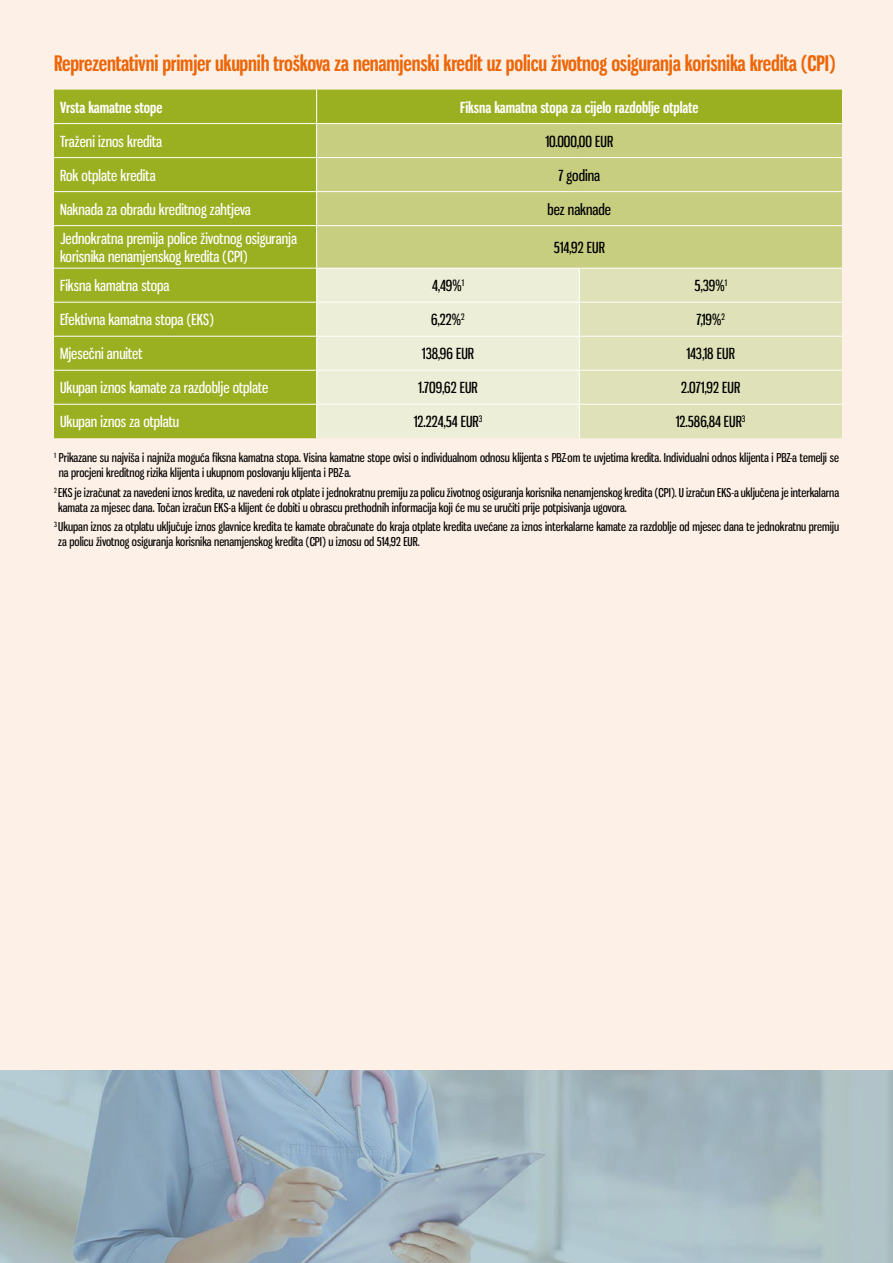
<style>
.page{position:relative;width:893px;height:1263px;background:#fdf0e6}
.page>*{position:absolute;margin:0;border:0;box-sizing:border-box;transform-origin:0 0}
.t1{font:700 21px "Gnuolane Rg";letter-spacing:-.01em;color:#ec6608}
.t2{font:15px/18px "Gnuolane Rg";color:#fff}
.t3{font:15px "Gnuolane Rg";color:#000}
.t4{font:700 15px "Gnuolane Rg";color:#fff}
.t5{font:12px/15px "Gnuolane Rg";color:#000}
</style>
<div class="page">
<div style="left:54px;top:90px;width:788px;height:348px;background:#9bb021"></div>
<div style="left:317px;top:124px;width:525px;height:144px;background:#c7ce80"></div>
<svg style="left:317px;top:269px;width:525px;height:169px"></svg>
<hr style="left:316px;top:90px;width:1px;height:33px;background:#fff">
<hr style="left:54px;top:123px;width:263px;height:1px;background:#fff">
<hr style="left:317px;top:123px;width:262px;height:1px;background:#fff">
<hr style="left:316px;top:124px;width:1px;height:33px;background:#fff">
<hr style="left:579px;top:123px;width:263px;height:1px;background:#fff">
<hr style="left:54px;top:157px;width:263px;height:1px;background:#fff">
<hr style="left:317px;top:157px;width:262px;height:1px;background:#fff">
<hr style="left:316px;top:158px;width:1px;height:33px;background:#fff">
<hr style="left:579px;top:157px;width:263px;height:1px;background:#fff">
<hr style="left:54px;top:191px;width:263px;height:1px;background:#fff">
<hr style="left:317px;top:191px;width:262px;height:1px;background:#fff">
<hr style="left:316px;top:192px;width:1px;height:33px;background:#fff">
<hr style="left:579px;top:191px;width:263px;height:1px;background:#fff">
<hr style="left:54px;top:225px;width:263px;height:1px;background:#fff">
<hr style="left:317px;top:225px;width:262px;height:1px;background:#fff">
<hr style="left:316px;top:226px;width:1px;height:42px;background:#fff">
<hr style="left:579px;top:225px;width:263px;height:1px;background:#fff">
<hr style="left:54px;top:268px;width:263px;height:1px;background:#fff">
<hr style="left:317px;top:268px;width:262px;height:1px;background:#fff">
<hr style="left:316px;top:269px;width:1px;height:33px;background:#fff">
<hr style="left:579px;top:268px;width:263px;height:1px;background:#fff">
<hr style="left:579px;top:269px;width:1px;height:33px;background:#fff">
<hr style="left:54px;top:302px;width:263px;height:1px;background:#fff">
<hr style="left:317px;top:302px;width:262px;height:1px;background:#fff">
<hr style="left:316px;top:303px;width:1px;height:33px;background:#fff">
<hr style="left:579px;top:302px;width:263px;height:1px;background:#fff">
<hr style="left:579px;top:303px;width:1px;height:33px;background:#fff">
<hr style="left:54px;top:336px;width:263px;height:1px;background:#fff">
<hr style="left:317px;top:336px;width:262px;height:1px;background:#fff">
<hr style="left:316px;top:337px;width:1px;height:33px;background:#fff">
<hr style="left:579px;top:336px;width:263px;height:1px;background:#fff">
<hr style="left:579px;top:337px;width:1px;height:33px;background:#fff">
<hr style="left:54px;top:370px;width:263px;height:1px;background:#fff">
<hr style="left:317px;top:370px;width:262px;height:1px;background:#fff">
<hr style="left:316px;top:371px;width:1px;height:33px;background:#fff">
<hr style="left:579px;top:370px;width:263px;height:1px;background:#fff">
<hr style="left:579px;top:371px;width:1px;height:33px;background:#fff">
<hr style="left:54px;top:404px;width:263px;height:1px;background:#fff">
<hr style="left:317px;top:404px;width:262px;height:1px;background:#fff">
<hr style="left:316px;top:405px;width:1px;height:33px;background:#fff">
<hr style="left:579px;top:404px;width:263px;height:1px;background:#fff">
<hr style="left:579px;top:405px;width:1px;height:33px;background:#fff">
<img style="left:0;top:1070px;width:893px;height:193px">
<h1 class="t1" style="left:54px;top:50px;width:783px">Reprezentativni primjer ukupnih troškova za nenamjenski kredit uz policu životnog osiguranja korisnika kredita (CPI)</h1>
<p class="t4" style="left:60px;top:98px;width:104px">Vrsta kamatne stope</p>
<p class="t4" style="left:460px;top:98px;width:240px">Fiksna kamatna stopa za cijelo razdoblje otplate</p>
<p class="t2" style="left:60px;top:132px;width:104px">Traženi iznos kredita</p>
<p class="t3" style="left:545px;top:132px;width:69px">10.000,00 EUR</p>
<p class="t2" style="left:60px;top:166px;width:97px">Rok otplate kredita</p>
<p class="t3" style="left:558px;top:166px;width:43px">7 godina</p>
<p class="t2" style="left:60px;top:200px;width:192px">Naknada za obradu kreditnog zahtjeva</p>
<p class="t3" style="left:547px;top:200px;width:65px">bez naknade</p>
<p class="t2" style="left:60px;top:229px;width:238px">Jednokratna premija police životnog osiguranja korisnika nenamjenskog kredita (CPI)</p>
<p class="t3" style="left:554px;top:238px;width:53px">514,92 EUR</p>
<p class="t2" style="left:60px;top:277px;width:111px">Fiksna kamatna stopa</p>
<p class="t3" style="left:432px;top:277px;width:33px">4,49%<sup>1</sup></p>
<p class="t3" style="left:694px;top:277px;width:34px">5,39%<sup>1</sup></p>
<p class="t2" style="left:60px;top:311px;width:155px">Efektivna kamatna stopa (EKS)</p>
<p class="t3" style="left:431px;top:311px;width:35px">6,22%<sup>2</sup></p>
<p class="t3" style="left:696px;top:311px;width:30px">7,19%<sup>2</sup></p>
<p class="t2" style="left:60px;top:345px;width:84px">Mjesečni anuitet</p>
<p class="t3" style="left:422px;top:345px;width:54px">138,96 EUR</p>
<p class="t3" style="left:686px;top:345px;width:50px">143,18 EUR</p>
<p class="t2" style="left:60px;top:379px;width:210px">Ukupan iznos kamate za razdoblje otplate</p>
<p class="t3" style="left:418px;top:379px;width:61px">1.709,62 EUR</p>
<p class="t3" style="left:681px;top:379px;width:60px">2.071,92 EUR</p>
<p class="t2" style="left:60px;top:413px;width:121px">Ukupan iznos za otplatu</p>
<p class="t3" style="left:414px;top:413px;width:70px">12.224,54 EUR<sup>3</sup></p>
<p class="t3" style="left:676px;top:413px;width:71px">12.586,84 EUR<sup>3</sup></p>
<p class="t5" style="left:59px;top:450px;width:782px;text-indent:-5px"><sup>1</sup> Prikazane su najviša i najniža moguća fiksna kamatna stopa. Visina kamatne stope ovisi o individualnom odnosu klijenta s PBZ-om te uvjetima kredita. Individualni odnos klijenta i PBZ-a temelji se na procjeni kreditnog rizika klijenta i ukupnom poslovanju klijenta i PBZ-a.</p>
<p class="t5" style="left:58px;top:484px;width:782px;text-indent:-4px"><sup>2</sup> EKS je izračunat za navedeni iznos kredita, uz navedeni rok otplate i jednokratnu premiju za policu životnog osiguranja korisnika nenamjenskog kredita (CPI). U izračun EKS-a uključena je interkalarna kamata za mjesec dana. Točan izračun EKS-a klijent će dobiti u obrascu prethodnih informacija koji će mu se uručiti prije potpisivanja ugovora.</p>
<p class="t5" style="left:58px;top:519px;width:782px;text-indent:-4px"><sup>3</sup> Ukupan iznos za otplatu uključuje iznos glavnice kredita te kamate obračunate do kraja otplate kredita uvećane za iznos interkalarne kamate za razdoblje od mjesec dana te jednokratnu premiju za policu životnog osiguranja korisnika nenamjenskog kredita (CPI) u iznosu od 514,92 EUR.</p>
</div>
